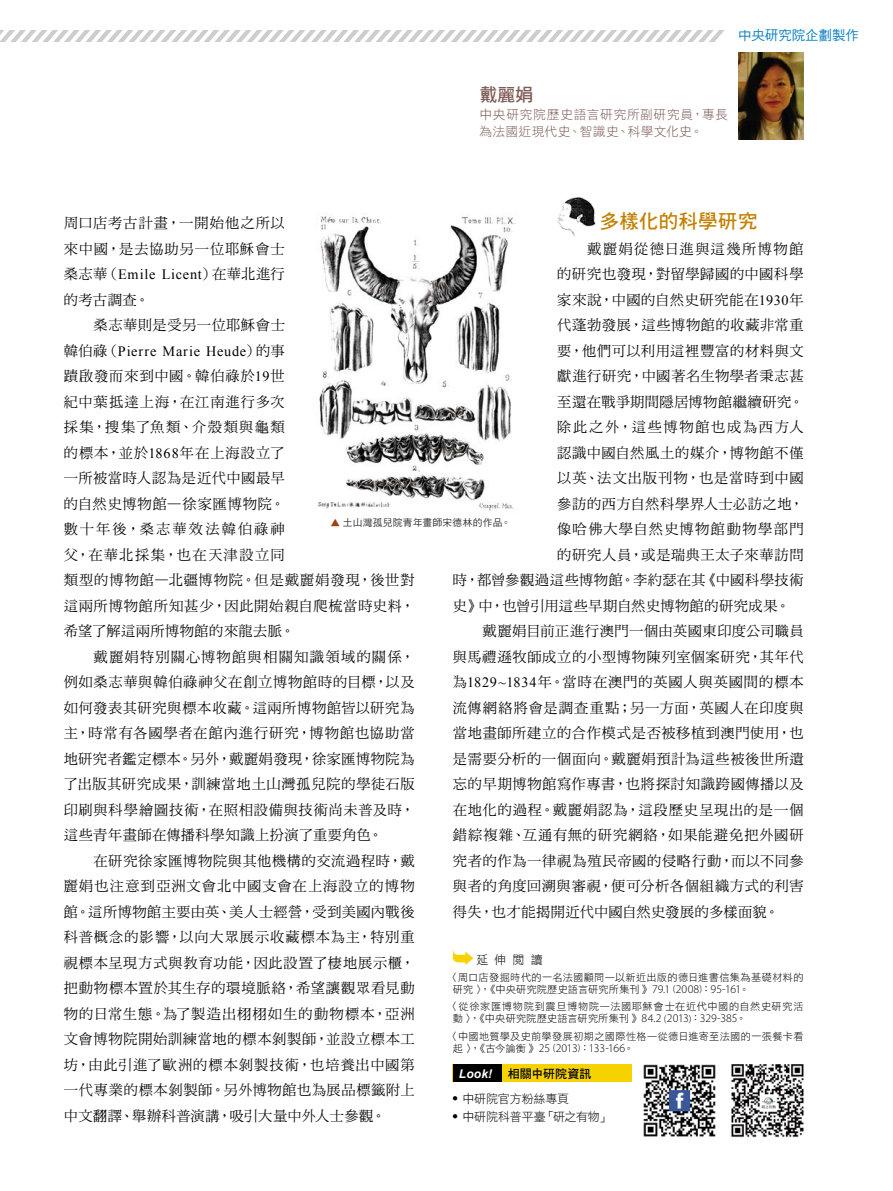
<style>
.page{position:relative;width:893px;height:1191px;background:#fff}
.page>*{position:absolute;margin:0;border:0;box-sizing:border-box;transform-origin:0 0}
.t1{font:19.5px "DF Hei Std W7";letter-spacing:.01em;color:#c38000}
.t2{font:18px "DF Hei Std W7";color:#7d5b56}
.t3{font:14.25px/25.5px "DF Ming Std W5";letter-spacing:.045em;color:#000}
.t4{font:14.25px "DF Ming Std W5";letter-spacing:.065em;color:#000}
.t5{font:14.25px "DF Ming Std W5";letter-spacing:.025em;color:#000}
.t6{font:14.25px "Times New Roman";letter-spacing:.055em;color:#000}
.t7{font:14.25px "DF Ming Std W5";letter-spacing:.02em;color:#000}
.t8{font:14.25px "DF Ming Std W5";letter-spacing:.07em;color:#000}
.t9{font:14.25px "DF Ming Std W5";letter-spacing:.115em;color:#000}
.t10{font:14.25px "DF Ming Std W5";letter-spacing:.095em;color:#000}
.t11{font:14.25px "DF Ming Std W5";letter-spacing:.105em;color:#000}
.t12{font:13.5px "DF Hei Std W5";letter-spacing:-.01em;color:#1284c1}
.t13{font:12.75px/16.5px "DF Hei Std W3";letter-spacing:.035em;color:#7d5b56}
.t14{font:12px "DF Hei Std W3";letter-spacing:-.01em;color:#000}
.t15{font:12px "DF Hei Std W7";color:#000}
.t16{font:italic 700 12px "Arial";color:#fff}
.t17{font:300 11.7px "Myriad Pro";letter-spacing:-.025em;color:#000}
.t18{font:10.2px/12px "DF Hei Std W3";letter-spacing:.03em;color:#000}
.t19{font:9.75px "DF Hei Std W5";letter-spacing:.025em;color:#363636}
.s1{font-family:"Times New Roman"}
.s2{font-family:"DF Ming Std W5"}
.s3{color:#a04210}
.s4{font-family:"Myriad Pro";font-weight:300;font-size:11.7px}
.s5{font-family:"Myriad Pro";font-weight:300}
.s6{font-family:"DF Hei Std W3";font-weight:400;font-size:10.2px}
.s7{font-size:10.2px}
</style>
<div class="page">
<svg style="left:0;top:30px;width:725px;height:12px"></svg>
<img style="left:738px;top:53px;width:66px;height:86px">
<img style="left:643px;top:1064px;width:73px;height:73px">
<img style="left:731px;top:1064px;width:73px;height:74px">
<div style="left:453px;top:1064px;width:179px;height:17px;background:#f6d300"></div>
<div style="left:453px;top:1064px;width:49px;height:17px;background:#000"></div>
<svg style="left:452px;top:950px;width:21px;height:15px"></svg>
<img style="left:317px;top:213px;width:199px;height:298px">
<img style="left:557px;top:197px;width:39px;height:39px">
<p class="t12" style="left:738px;top:28px;width:122px">中央研究院企劃製作</p>
<p class="t2" style="left:479px;top:85px;width:55px">戴麗娟</p>
<p class="t13" style="left:479px;top:106px;width:250px">中央研究院歷史語言研究所副研究員，專長為法國近現代史、智識史、科學文化史。</p>
<h1 class="t1" style="left:600px;top:210px;width:159px">多樣化的科學研究</h1>
<p class="t11" style="left:587px;top:241px;width:218px">戴麗娟從德日進與這幾所博物館</p>
<p class="t3" style="left:557px;top:261px;width:248px">的研究也發現，對留學歸國的中國科學</p>
<p class="t3" style="left:557px;top:286px;width:248px">家來說，中國的自然史研究能在<span class="s1">1930</span>年</p>
<p class="t3" style="left:557px;top:312px;width:248px">代蓬勃發展，這些博物館的收藏非常重</p>
<p class="t3" style="left:557px;top:337px;width:248px">要，他們可以利用這裡豐富的材料與文</p>
<p class="t3" style="left:557px;top:363px;width:248px">獻進行研究，中國著名生物學者秉志甚</p>
<p class="t3" style="left:557px;top:388px;width:248px">至還在戰爭期間隱居博物館繼續研究。</p>
<p class="t9" style="left:557px;top:419px;width:248px">除此之外，這些博物館也成為西方人</p>
<p class="t3" style="left:557px;top:439px;width:248px">認識中國自然風土的媒介，博物館不僅</p>
<p class="t8" style="left:557px;top:470px;width:248px">以英、法文出版刊物，也是當時到中國</p>
<p class="t3" style="left:557px;top:490px;width:248px">參訪的西方自然科學界人士必訪之地，</p>
<p class="t10" style="left:557px;top:521px;width:248px">像哈佛大學自然史博物館動物學部門</p>
<p class="t3" style="left:557px;top:541px;width:248px">的研究人員，或是瑞典王太子來華訪問</p>
<p class="t3" style="left:453px;top:567px;width:352px">時，都曾參觀過這些博物館。李約瑟在其《中國科學技術</p>
<p class="t5" style="left:453px;top:598px;width:339px">史》中，也曾引用這些早期自然史博物館的研究成果。</p>
<p class="t5" style="left:483px;top:623px;width:323px">戴麗娟目前正進行澳門一個由英國東印度公司職員</p>
<p class="t3" style="left:453px;top:643px;width:352px">與馬禮遜牧師成立的小型博物陳列室個案研究，其年代</p>
<p class="t3" style="left:453px;top:669px;width:352px">為<span class="s1">1829~1834</span>年。當時在澳門的英國人與英國間的標本</p>
<p class="t4" style="left:453px;top:700px;width:352px">流傳網絡將會是調查重點；另一方面，英國人在印度與</p>
<p class="t3" style="left:453px;top:720px;width:352px">當地畫師所建立的合作模式是否被移植到澳門使用，也</p>
<p class="t3" style="left:453px;top:745px;width:352px">是需要分析的一個面向。戴麗娟預計為這些被後世所遺</p>
<p class="t3" style="left:453px;top:771px;width:352px">忘的早期博物館寫作專書，也將探討知識跨國傳播以及</p>
<p class="t3" style="left:453px;top:796px;width:352px">在地化的過程。戴麗娟認為，這段歷史呈現出的是一個</p>
<p class="t4" style="left:453px;top:827px;width:352px">錯綜複雜、互通有無的研究網絡，如果能避免把外國研</p>
<p class="t3" style="left:453px;top:847px;width:352px">究者的作為一律視為殖民帝國的侵略行動，而以不同參</p>
<p class="t3" style="left:453px;top:873px;width:352px">與者的角度回溯與審視，便可分析各個組織方式的利害</p>
<p class="t7" style="left:453px;top:903px;width:328px">得失，也才能揭開近代中國自然史發展的多樣面貌。</p>
<p class="t3" style="left:64px;top:210px;width:223px">周口店考古計畫，一開始他之所以來中國，是去協助另一位耶穌會士</p>
<p class="t6" style="left:64px;top:265px;width:223px"><span class="s2">桑志華（</span>Emile Licent<span class="s2">）在華北進行</span></p>
<p class="t3" style="left:94px;top:286px;width:193px;text-indent:-30px">的考古調查。<br>桑志華則是受另一位耶穌會士</p>
<p class="t6" style="left:64px;top:341px;width:223px"><span class="s2">韓伯祿（</span>Pierre Marie Heude<span class="s2">）的事</span></p>
<p class="t3" style="left:64px;top:363px;width:352px">蹟啟發而來到中國。韓伯祿於<span class="s1">19</span>世<br>紀中葉抵達上海，在江南進行多次<br>採集，搜集了魚類、介殼類與龜類<br>的標本，並於<span class="s1">1868</span>年在上海設立了<br>一所被當時人認為是近代中國最早<br>的自然史博物館—徐家匯博物院。<br>數十年後，桑志華效法韓伯祿神<br>父，在華北採集，也在天津設立同<br>類型的博物館—北疆博物院。但是戴麗娟發現，後世對這兩所博物館所知甚少，因此開始親自爬梳當時史料，希望了解這兩所博物館的來龍去脈。</p>
<p class="t3" style="left:64px;top:643px;width:352px;text-align:justify;text-indent:30px">戴麗娟特別關心博物館與相關知識領域的關係，例如桑志華與韓伯祿神父在創立博物館時的目標，以及如何發表其研究與標本收藏。這兩所博物館皆以研究為主，時常有各國學者在館內進行研究，博物館也協助當地研究者鑑定標本。另外，戴麗娟發現，徐家匯博物院為了出版其研究成果，訓練當地土山灣孤兒院的學徒石版印刷與科學繪圖技術，在照相設備與技術尚未普及時，這些青年畫師在傳播科學知識上扮演了重要角色。</p>
<p class="t3" style="left:64px;top:847px;width:352px;text-align:justify;text-indent:30px">在研究徐家匯博物院與其他機構的交流過程時，戴麗娟也注意到亞洲文會北中國支會在上海設立的博物館。這所博物館主要由英、美人士經營，受到美國內戰後科普概念的影響，以向大眾展示收藏標本為主，特別重視標本呈現方式與教育功能，因此設置了棲地展示櫃，把動物標本置於其生存的環境脈絡，希望讓觀眾看見動物的日常生態。為了製造出栩栩如生的動物標本，亞洲文會博物院開始訓練當地的標本剝製師，並設立標本工坊，由此引進了歐洲的標本剝製技術，也培養出中國第一代專業的標本剝製師。另外博物館也為展品標籤附上中文翻譯、舉辦科普演講，吸引大量中外人士參觀。</p>
<p class="t19" style="left:331px;top:517px;width:182px"><span class="s3">▲</span> 土山灣孤兒院青年畫師宋德林的作品。</p>
<p class="t14" style="left:476px;top:953px;width:68px">延伸閱讀</p>
<p class="t18" style="left:453px;top:971px;width:352px;text-indent:-5px">〈周口店發掘時代的一名法國顧問—以新近出版的德日進書信集為基礎材料的研究〉，《中央研究院歷史語言研究所集刊》<span class="s4">79.1</span> <span class="s5">(</span><span class="s4">2008</span><span class="s5">)</span>：<span class="s4">95-161</span>。</p>
<p class="t18" style="left:453px;top:1000px;width:352px;text-indent:-5px">〈從徐家匯博物院到震旦博物院—法國耶穌會士在近代中國的自然史研究活動〉，《中央研究院歷史語言研究所集刊》<span class="s4">84.2</span> <span class="s5">(</span><span class="s4">2013</span><span class="s5">)</span>：<span class="s4">329-385</span>。</p>
<p class="t18" style="left:448px;top:1030px;width:357px">〈中國地質學及史前學發展初期之國際性格—從德日進寄至法國的一張餐卡看</p>
<p class="t17" style="left:453px;top:1041px;width:183px"><span class="s6">起〉，《古今論衡》</span>25 <span class="s7">(</span>2013<span class="s7">)</span><span class="s6">：</span>133-166<span class="s6">。</span></p>
<p class="t16" style="left:459px;top:1065px;width:35px">Look!</p>
<p class="t15" style="left:508px;top:1067px;width:85px">相關中研院資訊</p>
<p class="t14" style="left:453px;top:1091px;width:118px"><sup>●</sup> 中研院官方粉絲專頁</p>
<p class="t14" style="left:453px;top:1109px;width:159px"><sup>●</sup> 中研院科普平臺「研之有物」</p>
</div>
